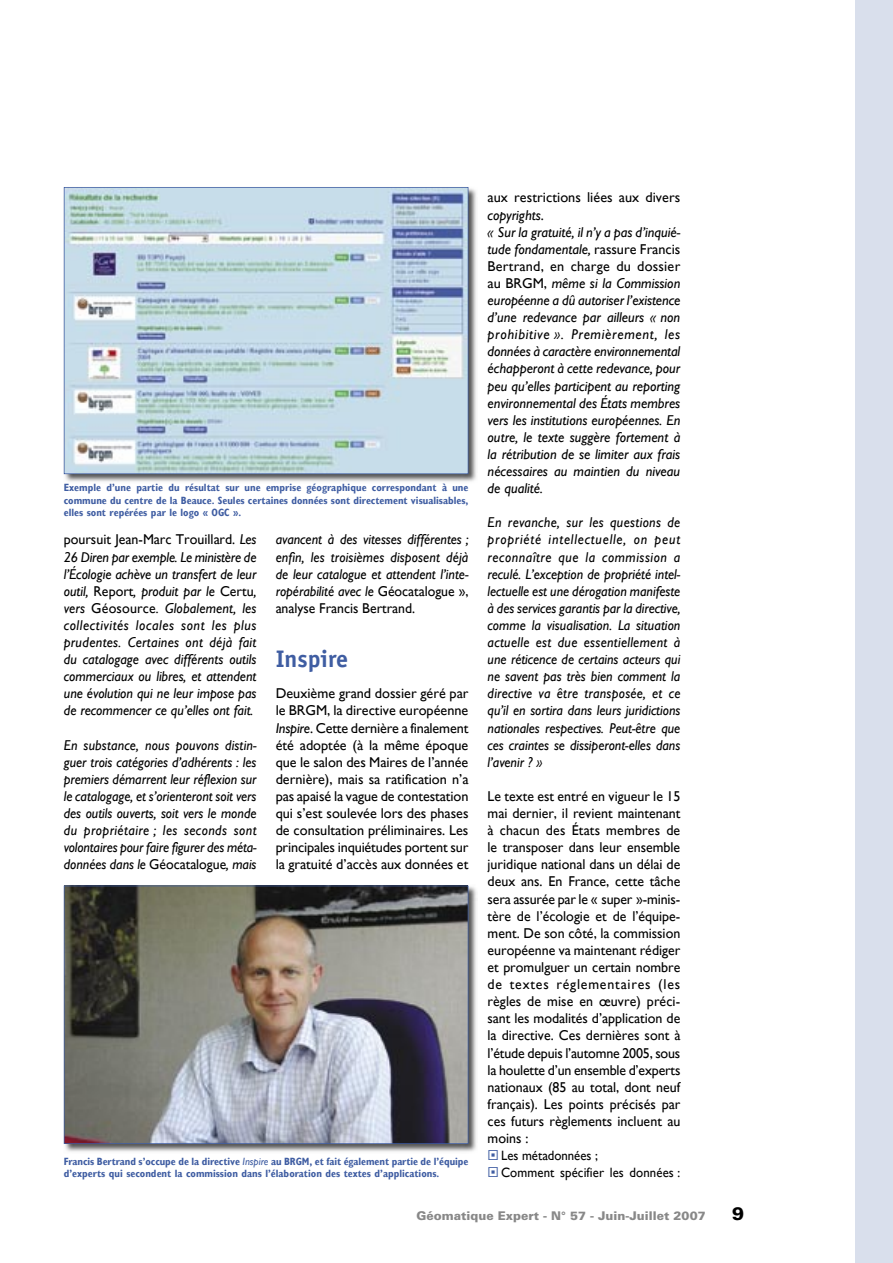
<style>
.page{position:relative;width:893px;height:1263px;background:#fff}
.page>*{position:absolute;margin:0;border:0;box-sizing:border-box;transform-origin:0 0}
.t1{font:700 24px "Officina Sans";color:#3f5da2}
.t2{font:900 18px "Univers";color:#000}
.t3{font:italic 14.25px/17.1px "Gill Sans";color:#000;text-align:justify}
.t4{font:14.25px/17.1px "Gill Sans";color:#000;text-align:justify}
.t5{font:13.5px "Gill Sans";letter-spacing:.01em;color:#000;scale:.95 1}
.t6{font:900 12px "Univers";color:#888}
.t7{font:700 condensed 10.5px/12.6px "Gill Sans";color:#3f5da2;text-align:justify}
.s1{font-style:normal}
.s2{font-style:italic}
.s3{font-weight:400;font-style:italic;font-stretch:normal}
.s4{color:#3f5da2}
</style>
<div class="page">
<div style="left:855px;top:0;width:38px;height:1263px;background:#d9dfec"></div>
<img style="left:63px;top:187px;width:413px;height:295px">
<img style="left:65px;top:188px;width:403px;height:285px">
<hr style="left:64px;top:187px;width:1px;height:287px;background:#3f5da2">
<hr style="left:64px;top:473px;width:404px;height:1px;background:#3f5da2">
<hr style="left:468px;top:187px;width:1px;height:287px;background:#3f5da2">
<hr style="left:64px;top:187px;width:404px;height:1px;background:#3f5da2">
<img style="left:63px;top:885px;width:414px;height:267px">
<img style="left:65px;top:886px;width:403px;height:257px">
<hr style="left:64px;top:886px;width:1px;height:257px;background:#3f5da2">
<hr style="left:64px;top:1143px;width:404px;height:1px;background:#3f5da2">
<hr style="left:468px;top:886px;width:1px;height:257px;background:#3f5da2">
<hr style="left:64px;top:885px;width:404px;height:1px;background:#3f5da2">
<p class="t7" style="left:64px;top:481px;width:406px">Exemple d’une partie du résultat sur une emprise géographique correspondant à une commune du centre de la Beauce. Seules certaines données sont directement visualisables, elles sont repérées par le logo « OGC ».</p>
<p class="t3" style="left:64px;top:531px;width:194px"><span class="s1">poursuit Jean-Marc Trouillard.</span> Les 26 Diren par exemple. Le ministère de l’Écologie achève un transfert de leur outil, <span class="s1">Report</span>, produit par le <span class="s1">Certu</span>, vers <span class="s1">Géosource</span>. Globalement, les collectivités locales sont les plus prudentes. Certaines ont déjà fait du catalogage avec différents outils commerciaux ou libres, et attendent une évolution qui ne leur impose pas de recommencer ce qu’elles ont fait.</p>
<p class="t3" style="left:64px;top:736px;width:194px">En substance, nous pouvons distin&shy;guer trois catégories d’adhérents : les premiers démarrent leur réflexion sur le catalogage, et s’orienteront soit vers des outils ouverts, soit vers le monde du propriétaire ; les seconds sont volontaires pour faire figurer des méta&shy;données dans le <span class="s1">Géocatalogue</span>, mais</p>
<p class="t3" style="left:276px;top:531px;width:194px">avancent à des vitesses différentes ; enfin, les troisièmes disposent déjà de leur catalogue et attendent l’inte&shy;ropérabilité avec le <span class="s1">Géocatalogue », analyse Francis Bertrand.</span></p>
<h1 class="t1" style="left:276px;top:644px;width:74px">Inspire</h1>
<p class="t4" style="left:276px;top:685px;width:194px">Deuxième grand dossier géré par le BRGM, la directive européenne <span class="s2">Inspire</span>. Cette dernière a finalement été adoptée (à la même époque que le salon des Maires de l’année dernière), mais sa ratification n’a pas apaisé la vague de contestation qui s’est soulevée lors des phases de consultation préliminaires. Les principales inquiétudes portent sur la gratuité d’accès aux données et</p>
<p class="t7" style="left:64px;top:1155px;width:406px">Francis Bertrand s’occupe de la directive <span class="s3">Inspire</span> au BRGM, et fait également partie de l’équipe d’experts qui secondent la commission dans l’élaboration des textes d’applications.</p>
<p class="t3" style="left:488px;top:189px;width:194px;text-align:left"><span class="s1">aux restrictions liées aux divers </span>copyrights<span class="s1">.<br></span>« Sur la gratuité, il n’y a pas d’inquié&shy;tude fondamentale, <span class="s1">rassure Francis Bertrand, en charge du dossier au BRGM,</span> même si la Commission européenne a dû autoriser l’existence d’une redevance par ailleurs « non prohibitive ». Premièrement, les données à caractère environnemental échapperont à cette redevance, pour peu qu’elles participent au reporting environnemental des États membres vers les institutions européennes. En outre, le texte suggère fortement à la rétribution de se limiter aux frais nécessaires au maintien du niveau de qualité.</p>
<p class="t3" style="left:488px;top:514px;width:194px">En revanche, sur les questions de propriété intellectuelle, on peut reconnaître que la commission a reculé. L’exception de propriété intel&shy;lectuelle est une dérogation manifeste à des services garantis par la directive, comme la visualisation. La situation actuelle est due essentiellement à une réticence de certains acteurs qui ne savent pas très bien comment la directive va être transposée, et ce qu’il en sortira dans leurs juridictions nationales respectives. Peut-être que ces craintes se dissiperont-elles dans l’avenir ? »</p>
<p class="t4" style="left:488px;top:788px;width:194px">Le texte est entré en vigueur le 15 mai dernier, il revient maintenant à chacun des États membres de le transposer dans leur ensemble juridique national dans un délai de deux ans. En France, cette tâche sera assurée par le « super »-minis&shy;tère de l’écologie et de l’équipe&shy;ment. De son côté, la commission européenne va maintenant rédiger et promulguer un certain nombre de textes réglementaires (les règles de mise en œuvre) préci&shy;sant les modalités d’application de la directive. Ces dernières sont à l’étude depuis l’automne 2005, sous la houlette d’un ensemble d’experts nationaux (85 au total, dont neuf français). Les points précisés par ces futurs règlements incluent au moins :</p>
<p class="t5" style="left:488px;top:1148px;width:118px"><span class="s4">◻</span> Les métadonnées ;</p>
<p class="t5" style="left:488px;top:1165px;width:204px"><span class="s4">◻</span> Comment spécifier les données :</p>
<p class="t6" style="left:417px;top:1208px;width:291px">Géomatique Expert - N° 57 - Juin-Juillet 2007</p>
<p class="t2" style="left:732px;top:1203px;width:14px">9</p>
</div>
